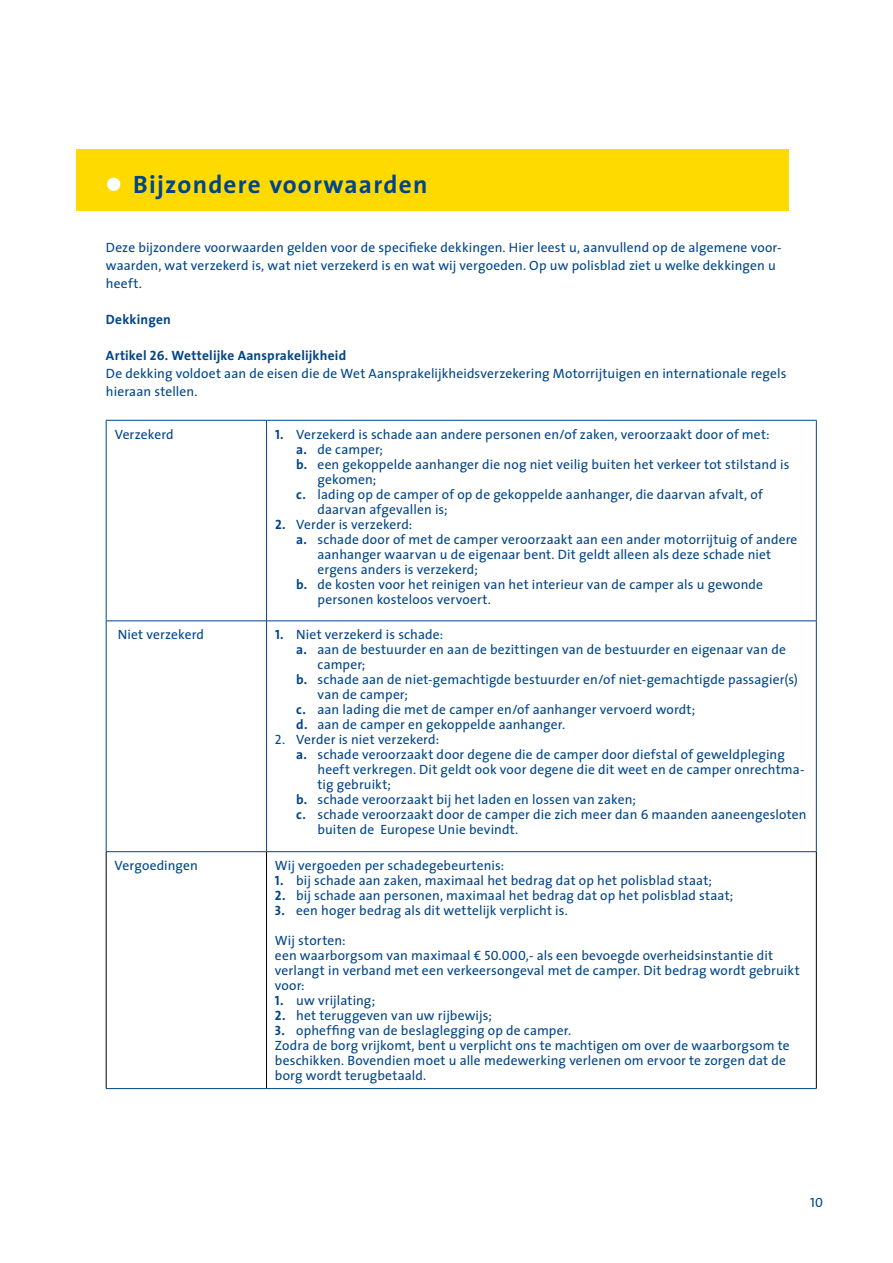
<style>
.page{position:relative;width:893px;height:1263px;background:#fff}
.page>*{position:absolute;margin:0;border:0;box-sizing:border-box;transform-origin:0 0}
.t1{font:700 25.2px "The Sans";letter-spacing:.05em;color:#00458a}
.t2{font:13.5px/15px "The Sans";letter-spacing:.01em;color:#00458a}
.t3{font:700 13.5px "The Sans";letter-spacing:.015em;color:#00458a}
.t4{font:13.5px "The Sans Caps";color:#00458a}
.s1{font-weight:700}
.s2{font-family:"The Sans Bold Caps"}
.s3{font-family:"The Sans Caps"}
</style>
<div class="page">
<hr style="left:106px;top:420px;width:161px;height:1px;background:#00458a">
<hr style="left:106px;top:420px;width:1px;height:201px;background:#00458a">
<hr style="left:267px;top:420px;width:549px;height:1px;background:#00458a">
<hr style="left:266px;top:420px;width:1px;height:201px;background:#00458a">
<hr style="left:816px;top:420px;width:1px;height:201px;background:#00458a">
<hr style="left:106px;top:621px;width:161px;height:1px;background:#00458a">
<hr style="left:106px;top:621px;width:1px;height:230px;background:#00458a">
<hr style="left:267px;top:621px;width:549px;height:1px;background:#00458a">
<hr style="left:266px;top:621px;width:1px;height:230px;background:#00458a">
<hr style="left:816px;top:621px;width:1px;height:230px;background:#00458a">
<hr style="left:106px;top:851px;width:161px;height:1px;background:#00458a">
<hr style="left:267px;top:851px;width:549px;height:1px;background:#00458a">
<hr style="left:106px;top:852px;width:1px;height:236px;background:#000">
<hr style="left:266px;top:852px;width:1px;height:236px;background:#000">
<hr style="left:816px;top:852px;width:1px;height:236px;background:#000">
<hr style="left:106px;top:1088px;width:161px;height:1px;background:#00458a">
<hr style="left:267px;top:1088px;width:549px;height:1px;background:#00458a">
<div style="left:76px;top:149px;width:713px;height:61px;background:#ffda00"></div>
<div style="left:107px;top:178px;width:13px;height:13px;background:#fff;border-radius:50%"></div>
<h1 class="t1" style="left:133px;top:163px;width:296px">Bijzondere voorwaarden</h1>
<p class="t2" style="left:106px;top:238px;width:677px;line-height:18px">Deze bijzondere voorwaarden gelden voor de specifieke dekkingen. Hier leest u, aanvullend op de algemene voor&shy;waarden, wat verzekerd is, wat niet verzekerd is en wat wij vergoeden. Op uw polisblad ziet u welke dekkingen u heeft.</p>
<p class="t3" style="left:106px;top:308px;width:67px">Dekkingen</p>
<p class="t2" style="left:106px;top:346px;width:682px;line-height:18px"><span class="s1">Artikel</span> <span class="s2">26</span><span class="s1">. Wettelijke Aansprakelijkheid<br></span>De dekking voldoet aan de eisen die de Wet Aansprakelijkheidsverzekering Motorrijtuigen en internationale regels hieraan stellen.</p>
<p class="t2" style="left:115px;top:426px;width:61px">Verzekerd</p>
<p class="t2" style="left:275px;top:426px;width:496px"><span class="s2">1</span><span class="s1">.</span> Verzekerd is schade aan andere personen en/of zaken, veroorzaakt door of met:</p>
<p class="t2" style="left:296px;top:441px;width:88px"><span class="s1">a.</span> de camper;</p>
<p class="t2" style="left:296px;top:456px;width:495px"><span class="s1">b.</span> een gekoppelde aanhanger die nog niet veilig buiten het verkeer tot stilstand is</p>
<p class="t2" style="left:318px;top:471px;width:60px">gekomen;</p>
<p class="t2" style="left:296px;top:486px;width:468px"><span class="s1">c.</span> lading op de camper of op de gekoppelde aanhanger, die daarvan afvalt, of</p>
<p class="t2" style="left:318px;top:501px;width:132px">daarvan afgevallen is;</p>
<p class="t2" style="left:275px;top:516px;width:139px"><span class="s2">2</span><span class="s1">.</span> Verder is verzekerd:</p>
<p class="t2" style="left:296px;top:531px;width:503px"><span class="s1">a.</span> schade door of met de camper veroorzaakt aan een ander motorrijtuig of andere</p>
<p class="t2" style="left:318px;top:546px;width:455px">aanhanger waarvan u de eigenaar bent. Dit geldt alleen als deze schade niet</p>
<p class="t2" style="left:318px;top:561px;width:162px">ergens anders is verzekerd;</p>
<p class="t2" style="left:296px;top:576px;width:468px"><span class="s1">b.</span> de kosten voor het reinigen van het interieur van de camper als u gewonde</p>
<p class="t2" style="left:318px;top:591px;width:175px">personen kosteloos vervoert.</p>
<p class="t2" style="left:118px;top:627px;width:88px">Niet verzekerd</p>
<p class="t2" style="left:275px;top:627px;width:170px"><span class="s2">1</span><span class="s1">.</span> Niet verzekerd is schade:</p>
<p class="t2" style="left:296px;top:642px;width:491px"><span class="s1">a.</span> aan de bestuurder en aan de bezittingen van de bestuurder en eigenaar van de</p>
<p class="t2" style="left:318px;top:657px;width:49px">camper;</p>
<p class="t2" style="left:296px;top:672px;width:503px"><span class="s1">b.</span> schade aan de niet-gemachtigde bestuurder en/of niet-gemachtigde passagier(s)</p>
<p class="t2" style="left:318px;top:687px;width:92px">van de camper;</p>
<p class="t2" style="left:296px;top:702px;width:400px"><span class="s1">c.</span> aan lading die met de camper en/of aanhanger vervoerd wordt;</p>
<p class="t2" style="left:296px;top:717px;width:270px"><span class="s1">d.</span> aan de camper en gekoppelde aanhanger.</p>
<p class="t2" style="left:275px;top:732px;width:166px"><span class="s3">2</span>. Verder is niet verzekerd:</p>
<p class="t2" style="left:296px;top:747px;width:490px"><span class="s1">a.</span> schade veroorzaakt door degene die de camper door diefstal of geweldpleging</p>
<p class="t2" style="left:317px;top:762px;width:488px">heeft verkregen. Dit geldt ook voor degene die dit weet en de camper onrechtma-</p>
<p class="t2" style="left:317px;top:777px;width:75px">tig gebruikt;</p>
<p class="t2" style="left:296px;top:792px;width:341px"><span class="s1">b.</span> schade veroorzaakt bij het laden en lossen van zaken;</p>
<p class="t2" style="left:296px;top:807px;width:512px"><span class="s1">c.</span> schade veroorzaakt door de camper die zich meer dan <span class="s3">6</span> maanden aaneengesloten</p>
<p class="t2" style="left:317px;top:822px;width:202px">buiten de Europese Unie bevindt.</p>
<p class="t2" style="left:115px;top:857px;width:85px">Vergoedingen</p>
<p class="t2" style="left:275px;top:857px;width:231px">Wij vergoeden per schadegebeurtenis:</p>
<p class="t2" style="left:275px;top:872px;width:438px"><span class="s2">1</span><span class="s1">.</span> bij schade aan zaken, maximaal het bedrag dat op het polisblad staat;</p>
<p class="t2" style="left:275px;top:887px;width:460px"><span class="s2">2</span><span class="s1">.</span> bij schade aan personen, maximaal het bedrag dat op het polisblad staat;</p>
<p class="t2" style="left:275px;top:902px;width:294px"><span class="s2">3</span><span class="s1">.</span> een hoger bedrag als dit wettelijk verplicht is.</p>
<p class="t2" style="left:275px;top:932px;width:526px">Wij storten:<br>een waarborgsom van maximaal € <span class="s3">50</span>.<span class="s3">000</span>,- als een bevoegde overheidsinstantie dit verlangt in verband met een verkeersongeval met de camper. Dit bedrag wordt gebruikt voor:</p>
<p class="t2" style="left:275px;top:992px;width:102px"><span class="s2">1</span><span class="s1">.</span> uw vrijlating;</p>
<p class="t2" style="left:275px;top:1007px;width:218px"><span class="s2">2</span><span class="s1">.</span> het teruggeven van uw rijbewijs;</p>
<p class="t2" style="left:275px;top:1022px;width:516px"><span class="s2">3</span><span class="s1">.</span> opheffing van de beslaglegging op de camper.<br>Zodra de borg vrijkomt, bent u verplicht ons te machtigen om over de waarborgsom te beschikken. Bovendien moet u alle medewerking verlenen om ervoor te zorgen dat de borg wordt terugbetaald.</p>
<p class="t4" style="left:810px;top:1191px;width:14px">10</p>
</div>
